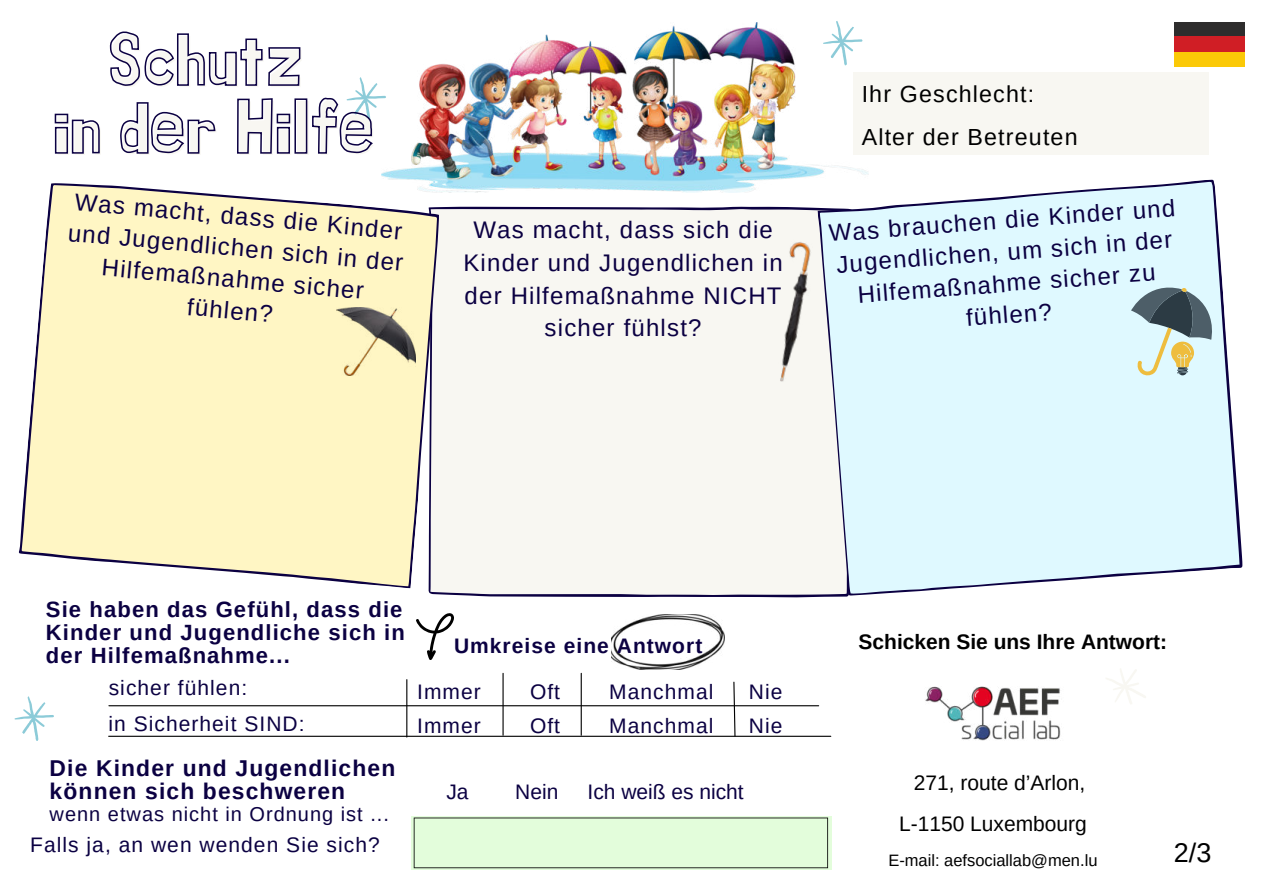
<style>
.page{position:relative;width:1263px;height:894px;background:#fff}
.page>*{position:absolute;margin:0;border:0;box-sizing:border-box;transform-origin:0 0}
.t1{font:27px "Arimo";color:#000}
.t2{font:24px/31.5px "Arimo";letter-spacing:.05em;color:#0b0042;text-align:center}
.t3{font:23.25px/42.8px "Arimo";letter-spacing:.05em;color:#000}
.t4{font:700 22.8px/23.5px "Arimo";letter-spacing:.05em;color:#0b0042}
.t5{font:700 22.05px/22.8px "Arimo";letter-spacing:.05em;color:#0b0042;text-align:justify}
.t6{font:21px "Arimo";letter-spacing:.05em;color:#0b0042}
.t7{font:21px/40.5px "Arimo";color:#000;text-align:right}
.t8{font:700 21px "Arimo";color:#000}
.t9{font:700 21px "Arimo";letter-spacing:.05em;color:#0b0042}
.t10{font:21px "Arimo";color:#0b0042}
.t11{font:19.95px "Arimo";letter-spacing:.05em;color:#0b0042}
.t12{font:16.5px "Arimo";color:#000}
</style>
<div class="page">
<div style="left:428px;top:207px;width:424px;height:390px;background:#f8f7f2"></div>
<svg style="left:817px;top:179px;width:425px;height:416px;background:#def4fb"></svg>
<svg style="left:19px;top:183px;width:420px;height:405px;background:#f9f1c8"></svg>
<svg style="left:1131px;top:287px;width:81px;height:88px;background:#a3b2ac"></svg>
<img style="left:756px;top:237px;width:73px;height:151px">
<div style="left:1174px;top:23px;width:71px;height:13px;background:#2e2d2d"></div>
<div style="left:1174px;top:36px;width:71px;height:16px;background:#d01e25"></div>
<div style="left:1174px;top:52px;width:71px;height:15px;background:#fbc907"></div>
<svg style="left:1106px;top:669px;width:40px;height:35px"></svg>
<svg style="left:14px;top:696px;width:40px;height:44px"></svg>
<img style="left:925px;top:686px;width:136px;height:55px">
<hr style="left:502px;top:673px;width:2px;height:62px;background:#000">
<hr style="left:109px;top:735px;width:722px;height:1px;background:#000">
<hr style="left:109px;top:705px;width:710px;height:1px;background:#000">
<svg style="left:411px;top:816px;width:421px;height:53px;background:#afc3a9"></svg>
<div style="left:414px;top:817px;width:414px;height:50px;background:#e3fddb"></div>
<img style="left:337px;top:307px;width:78px;height:69px">
<img style="left:382px;top:23px;width:486px;height:169px">
<img style="left:612px;top:614px;width:112px;height:55px">
<hr style="left:406px;top:679px;width:1px;height:57px;background:#000">
<svg style="left:733px;top:681px;width:3px;height:56px"></svg>
<svg style="left:416px;top:613px;width:38px;height:47px"></svg>
<svg style="left:54px;top:30px;width:332px;height:124px"></svg>
<hr style="left:581px;top:673px;width:1px;height:62px;background:#000">
<div style="left:853px;top:72px;width:356px;height:82px;background:#f8f7f2"></div>
<p class="t2" style="left:76px;top:186px;width:330px;rotate:5deg">Was macht, dass die Kinder</p>
<p class="t2" style="left:103px;top:252px;width:264px;rotate:5deg">Hilfemaßnahme sicher fühlen?</p>
<p class="t2" style="left:69px;top:217px;width:338px;rotate:5deg">und Jugendlichen sich in der</p>
<p class="t2" style="left:463px;top:214px;width:321px;line-height:32.5px">Was macht, dass sich die<br>Kinder und Jugendlichen in der Hilfemaßnahme NICHT sicher fühlst?</p>
<p class="t3" style="left:862px;top:72px;width:217px">Ihr Geschlecht:<br>Alter der Betreuten</p>
<p class="t2" style="left:828px;top:217px;width:349px;rotate:-4deg">Was brauchen die Kinder und<br>Jugendlichen, um sich in der<br>Hilfemaßnahme sicher zu fühlen?</p>
<p class="t5" style="left:46px;top:598px;width:360px">Sie haben das Gefühl, dass die Kinder und Jugendliche sich in der Hilfemaßnahme...</p>
<p class="t6" style="left:109px;top:673px;width:140px">sicher fühlen:</p>
<p class="t6" style="left:108px;top:710px;width:198px">in Sicherheit SIND:</p>
<p class="t4" style="left:50px;top:756px;width:347px">Die Kinder und Jugendlichen können sich beschweren</p>
<p class="t11" style="left:50px;top:801px;width:341px">wenn etwas nicht in Ordnung ist ...</p>
<p class="t6" style="left:30px;top:831px;width:351px">Falls ja, an wen wenden Sie sich?</p>
<p class="t9" style="left:454px;top:631px;width:250px">Umkreise eine Antwort</p>
<p class="t8" style="left:859px;top:626px;width:310px">Schicken Sie uns Ihre Antwort:</p>
<p class="t6" style="left:417px;top:678px;width:65px">Immer</p>
<p class="t6" style="left:530px;top:678px;width:32px">Oft</p>
<p class="t6" style="left:609px;top:678px;width:106px">Manchmal</p>
<p class="t6" style="left:749px;top:678px;width:35px">Nie</p>
<p class="t6" style="left:417px;top:712px;width:65px">Immer</p>
<p class="t6" style="left:530px;top:712px;width:32px">Oft</p>
<p class="t6" style="left:609px;top:712px;width:106px">Manchmal</p>
<p class="t6" style="left:749px;top:712px;width:35px">Nie</p>
<p class="t6" style="left:446px;top:778px;width:24px">Ja</p>
<p class="t6" style="left:515px;top:778px;width:45px">Nein</p>
<p class="t10" style="left:588px;top:778px;width:158px">Ich weiß es nicht</p>
<p class="t7" style="left:899px;top:762px;width:189px">271, route d’Arlon,<br>L-1150 Luxembourg</p>
<p class="t12" style="left:888px;top:849px;width:211px">E-mail: aefsociallab@men.lu</p>
<p class="t1" style="left:1174px;top:835px;width:39px">2/3</p>
</div>
